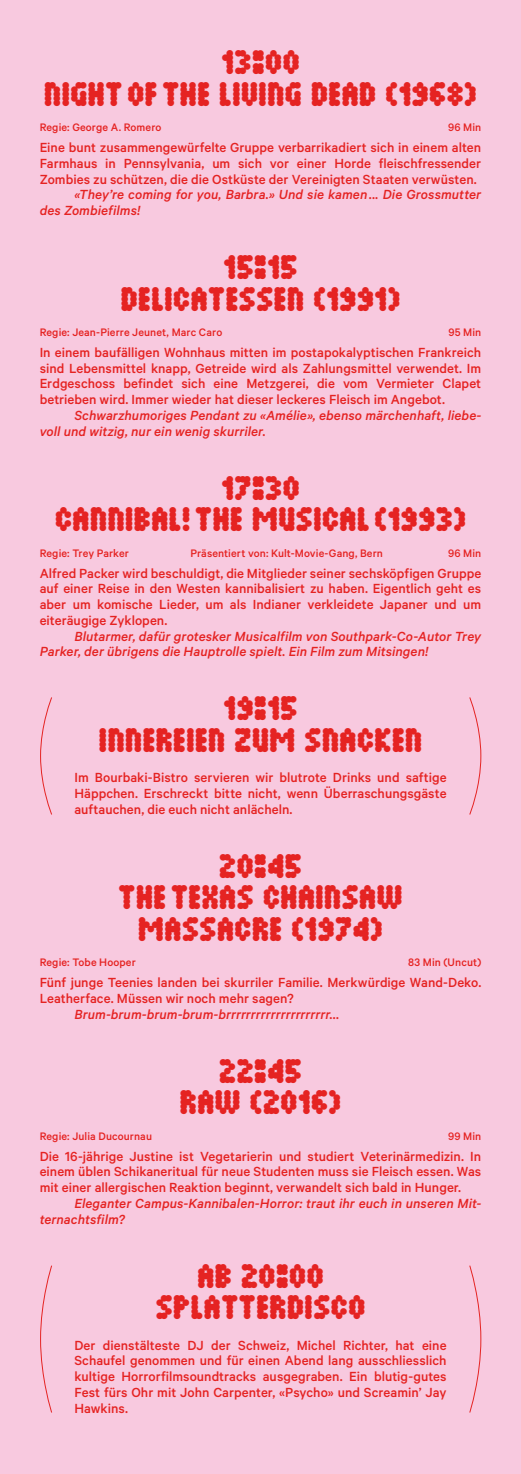
<style>
.page{position:relative;width:521px;height:1474px;background:#fff}
.page>*{position:absolute;margin:0;border:0;box-sizing:border-box;transform-origin:0 0}
.t1{font:43.75px/31.5px "TINY5 x 3";color:#e52322;text-align:center}
.t2{font:500 14.88px/15.8px "Calibre";color:#e52322;text-align:justify}
.t3{font:italic 500 14.88px/15.8px "Calibre";letter-spacing:.005em;color:#e52322}
.t4{font:500 12.25px "Calibre";letter-spacing:.005em;color:#e52322}
</style>
<div class="page">
<div style="left:0;top:0;width:521px;height:1473px;background:#f8c9df"></div>
<svg style="left:40px;top:697px;width:12px;height:118px"></svg>
<svg style="left:469px;top:697px;width:13px;height:118px"></svg>
<svg style="left:40px;top:1265px;width:12px;height:148px"></svg>
<svg style="left:469px;top:1265px;width:13px;height:148px"></svg>
<h1 class="t1" style="left:44px;top:47px;width:435px">13:00<br>NIGHT OF THE LIVING DEAD (1968)</h1>
<p class="t4" style="left:40px;top:120px;width:123px">Regie: George A. Romero</p>
<p class="t4" style="left:448px;top:120px;width:35px">96 Min</p>
<p class="t2" style="left:40px;top:139px;width:443px">Eine bunt zusammengewürfelte Gruppe verbarrikadiert sich in einem alten Farmhaus in Pennsylvania, um sich vor einer Horde fleischfressender Zombies zu schützen, die die Ostküste der Vereinigten Staaten verwüsten.</p>
<p class="t3" style="left:40px;top:186px;width:443px;text-indent:35px">«They’re coming for you, Barbra.» Und sie kamen... Die Grossmutter des Zombiefilms!</p>
<h1 class="t1" style="left:120px;top:251px;width:282px">15:15<br>DELICATESSEN (1991)</h1>
<p class="t4" style="left:40px;top:325px;width:184px">Regie: Jean-Pierre Jeunet, Marc Caro</p>
<p class="t4" style="left:448px;top:325px;width:34px">95 Min</p>
<p class="t2" style="left:40px;top:344px;width:443px">In einem baufälligen Wohnhaus mitten im postapokalyptischen Frankreich sind Lebensmittel knapp, Getreide wird als Zahlungsmittel verwendet. Im Erdgeschoss befindet sich eine Metzgerei, die vom Vermieter Clapet betrieben wird. Immer wieder hat dieser leckeres Fleisch im Angebot.</p>
<p class="t3" style="left:40px;top:407px;width:443px;text-indent:35px">Schwarzhumoriges Pendant zu «Amélie», ebenso märchenhaft, liebe&shy;voll und witzig, nur ein wenig skurriler.</p>
<h1 class="t1" style="left:55px;top:472px;width:413px">17:30<br>CANNIBAL! THE MUSICAL (1993)</h1>
<p class="t4" style="left:40px;top:545px;width:91px">Regie: Trey Parker</p>
<p class="t4" style="left:190px;top:545px;width:194px">Präsentiert von: Kult-Movie-Gang, Bern</p>
<p class="t4" style="left:448px;top:545px;width:35px">96 Min</p>
<p class="t2" style="left:40px;top:564px;width:443px">Alfred Packer wird beschuldigt, die Mitglieder seiner sechsköpfigen Gruppe auf einer Reise in den Westen kannibalisiert zu haben. Eigentlich geht es aber um komische Lieder, um als Indianer verkleidete Japaner und um eiteräugige Zyklopen.</p>
<p class="t3" style="left:40px;top:627px;width:443px;text-indent:35px">Blutarmer, dafür grotesker Musicalfilm von Southpark-Co-Autor Trey<br>Parker, der übrigens die Hauptrolle spielt. Ein Film zum Mitsingen!</p>
<h1 class="t1" style="left:99px;top:692px;width:325px">19:15<br>INNEREIEN ZUM SNACKEN</h1>
<p class="t2" style="left:74px;top:769px;width:374px">Im Bourbaki-Bistro servieren wir blutrote Drinks und saftige Häppchen. Erschreckt bitte nicht, wenn Überraschungsgäste auftauchen, die euch nicht anlächeln.</p>
<h1 class="t1" style="left:118px;top:850px;width:286px">20:45<br>THE TEXAS CHAINSAW<br>MASSACRE (1974)</h1>
<p class="t4" style="left:40px;top:955px;width:98px">Regie: Tobe Hooper</p>
<p class="t4" style="left:408px;top:955px;width:74px">83 Min (Uncut)</p>
<p class="t2" style="left:40px;top:974px;width:443px">Fünf junge Teenies landen bei skurriler Familie. Merkwürdige Wand-Deko.<br>Leatherface. Müssen wir noch mehr sagen?</p>
<p class="t3" style="left:74px;top:1005px;width:266px">Brum-brum-brum-brum-brrrrrrrrrrrrrrrrrrrrr…</p>
<h1 class="t1" style="left:179px;top:1055px;width:163px">22:45<br>RAW (2016)</h1>
<p class="t4" style="left:40px;top:1128px;width:114px">Regie: Julia Ducournau</p>
<p class="t4" style="left:448px;top:1128px;width:35px">99 Min</p>
<p class="t2" style="left:40px;top:1147px;width:443px">Die 16-jährige Justine ist Vegetarierin und studiert Veterinärmedizin. In einem üblen Schikaneritual für neue Studenten muss sie Fleisch essen. Was mit einer allergischen Reaktion beginnt, verwandelt sich bald in Hunger.</p>
<p class="t3" style="left:40px;top:1194px;width:443px;text-indent:35px">Eleganter Campus-Kannibalen-Horror: traut ihr euch in unseren Mit&shy;ternachtsfilm?</p>
<h1 class="t1" style="left:155px;top:1259px;width:211px">AB 20:00<br>SPLATTERDISCO</h1>
<p class="t2" style="left:74px;top:1336px;width:374px">Der dienstälteste DJ der Schweiz, Michel Richter, hat eine Schaufel genommen und für einen Abend lang ausschliesslich kultige Horrorfilmsoundtracks ausgegraben. Ein blutig-gutes Fest fürs Ohr mit John Carpenter, «Psycho» und Screamin’ Jay Hawkins.</p>
</div>
